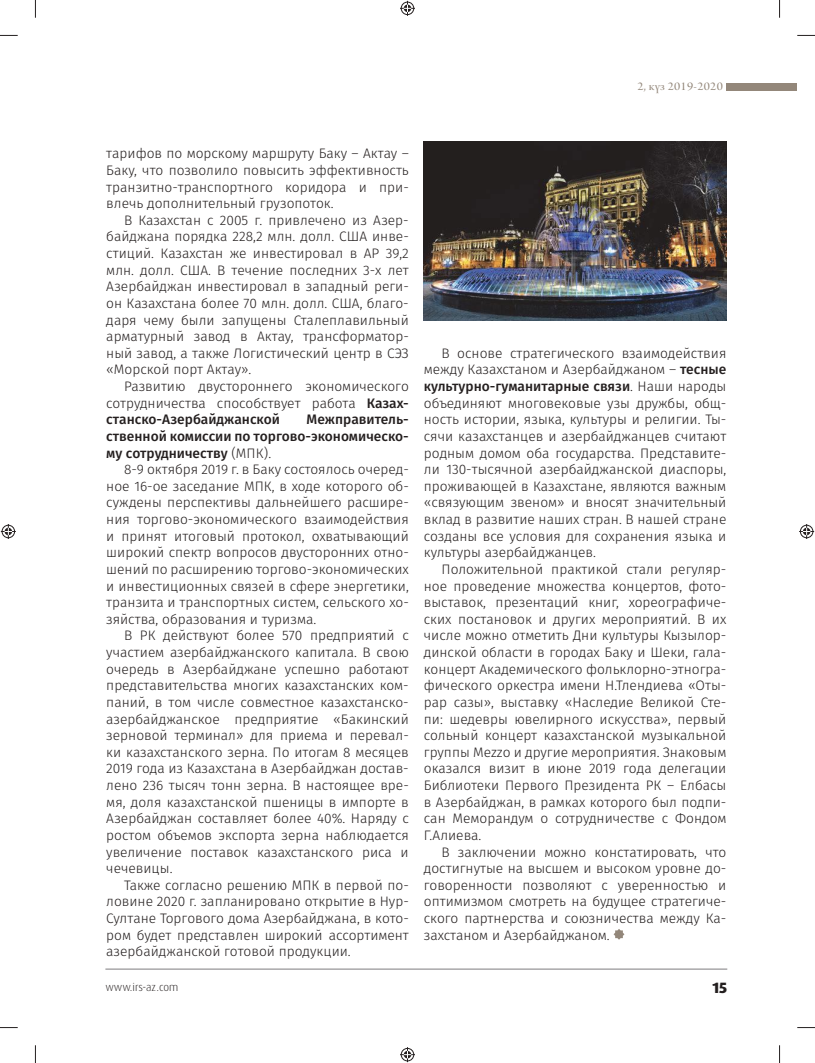
<style>
.page{position:relative;width:815px;height:1063px;background:#fff}
.page>*{position:absolute;margin:0;border:0;box-sizing:border-box;transform-origin:0 0}
.t1{font:800 15px "Dax Pro";color:#241f1f}
.t2{font:300 13.75px/16.6px "Fira Sans";color:#241f1f;text-align:justify}
.t3{font:500 13.75px/16.6px "Fira Sans";color:#241f1f;text-align:justify}
.t4{font:12.5px "Arno Pro Display";letter-spacing:.02em;color:#93877a;scale:1.1 1}
.t5{font:300 11.25px "Dax Pro";color:#241f1f}
.s1{font-weight:500}
.s2{font-weight:300}
</style>
<div class="page">
<hr style="left:105px;top:969px;width:622px;height:1px;background:#7d7c7e">
<div style="left:726px;top:83px;width:71px;height:8px;background:#93877a"></div>
<svg style="left:614px;top:929px;width:10px;height:11px"></svg>
<img style="left:424px;top:142px;width:302px;height:178px">
<svg style="left:0;top:35px;width:18px;height:1px"></svg>
<svg style="left:797px;top:35px;width:18px;height:1px"></svg>
<svg style="left:0;top:1027px;width:18px;height:1px"></svg>
<svg style="left:797px;top:1027px;width:18px;height:1px"></svg>
<svg style="left:35px;top:0;width:1px;height:18px"></svg>
<svg style="left:35px;top:1045px;width:1px;height:18px"></svg>
<svg style="left:779px;top:0;width:1px;height:18px"></svg>
<svg style="left:779px;top:1045px;width:1px;height:18px"></svg>
<svg style="left:400px;top:1px;width:15px;height:15px"></svg>
<svg style="left:400px;top:1047px;width:15px;height:15px"></svg>
<svg style="left:1px;top:524px;width:15px;height:15px"></svg>
<svg style="left:799px;top:524px;width:15px;height:15px"></svg>
<p class="t4" style="left:637px;top:79px;width:79px">2, күз 2019-2020</p>
<p class="t2" style="left:106px;top:146px;width:304px">тарифов по морскому маршруту Баку – Актау – Баку, что позволило повысить эффективность транзитно-транспортного коридора и при&shy;влечь дополнительный грузопоток.</p>
<p class="t2" style="left:106px;top:213px;width:304px;text-indent:18px">В Казахстан с 2005 г. привлечено из Азер&shy;байджана порядка 228,2 млн. долл. США инве&shy;стиций. Казахстан же инвестировал в АР 39,2 млн. долл. США. В течение последних 3-х лет Азербайджан инвестировал в западный реги&shy;он Казахстана более 70 млн. долл. США, благо&shy;даря чему были запущены Сталеплавильный арматурный завод в Актау, трансформатор&shy;ный завод, а также Логистический центр в СЭЗ «Морской порт Актау».</p>
<p class="t2" style="left:106px;top:379px;width:304px;text-indent:18px">Развитию двустороннего экономического сотрудничества способствует работа <span class="s1">Казах&shy;станско-Азербайджанской</span></p>
<p class="t3" style="left:106px;top:412px;width:304px;text-indent:200px">Межправитель&shy;ственной комиссии по торгово-экономическо&shy;му сотрудничеству <span class="s2">(МПК).</span></p>
<p class="t2" style="left:106px;top:462px;width:304px;text-indent:18px">8-9 октября 2019 г. в Баку состоялось очеред&shy;ное 16-ое заседание МПК, в ходе которого об&shy;суждены перспективы дальнейшего расшире&shy;ния торгово-экономического взаимодействия и принят итоговый протокол, охватывающий широкий спектр вопросов двусторонних отно&shy;шений по расширению торгово-экономических и инвестиционных связей в сфере энергетики, транзита и транспортных систем, сельского хо&shy;зяйства, образования и туризма.</p>
<p class="t2" style="left:106px;top:628px;width:304px;text-indent:18px">В РК действуют более 570 предприятий с участием азербайджанского капитала. В свою очередь в Азербайджане успешно работают представительства многих казахстанских ком&shy;паний, в том числе совместное казахстанско&shy;азербайджанское предприятие «Бакинский зерновой терминал» для приема и перевал&shy;ки казахстанского зерна. По итогам 8 месяцев 2019 года из Казахстана в Азербайджан достав&shy;лено 236 тысяч тонн зерна. В настоящее вре&shy;мя, доля казахстанской пшеницы в импорте в Азербайджан составляет более 40%. Наряду с ростом объемов экспорта зерна наблюдается увеличение поставок казахстанского риса и чечевицы.</p>
<p class="t2" style="left:106px;top:878px;width:304px;text-indent:18px">Также согласно решению МПК в первой по&shy;ловине 2020 г. запланировано открытие в Нур-Султане Торгового дома Азербайджана, в кото&shy;ром будет представлен широкий ассортимент азербайджанской готовой продукции.</p>
<p class="t2" style="left:424px;top:346px;width:304px;text-indent:18px">В основе стратегического взаимодействия между Казахстаном и Азербайджаном – <span class="s1">тесные культурно-гуманитарные связи</span>. Наши народы объединяют многовековые узы дружбы, общ&shy;ность истории, языка, культуры и религии. Ты&shy;сячи казахстанцев и азербайджанцев считают родным домом оба государства. Представите&shy;ли 130-тысячной азербайджанской диаспоры, проживающей в Казахстане, являются важным «связующим звеном» и вносят значительный вклад в развитие наших стран. В нашей стране созданы все условия для сохранения языка и культуры азербайджанцев.</p>
<p class="t2" style="left:424px;top:562px;width:304px;text-indent:18px">Положительной практикой стали регуляр&shy;ное проведение множества концертов, фото&shy;выставок, презентаций книг, хореографиче&shy;ских постановок и других мероприятий. В их числе можно отметить Дни культуры Кызылор&shy;динской области в городах Баку и Шеки, гала&shy;концерт Академического фольклорно-этногра&shy;фического оркестра имени Н.Тлендиева «Оты&shy;рар сазы», выставку «Наследие Великой Сте&shy;пи: шедевры ювелирного искусства», первый сольный концерт казахстанской музыкальной группы Mezzo и другие мероприятия. Знаковым оказался визит в июне 2019 года делегации Библиотеки Первого Президента РК – Елбасы в Азербайджан, в рамках которого был подпи&shy;сан Меморандум о сотрудничестве с Фондом Г.Алиева.</p>
<p class="t2" style="left:424px;top:845px;width:304px;text-indent:18px">В заключении можно констатировать, что достигнутые на высшем и высоком уровне до&shy;говоренности позволяют с уверенностью и оптимизмом смотреть на будущее стратегиче&shy;ского партнерства и союзничества между Ка&shy;захстаном и Азербайджаном.</p>
<p class="t5" style="left:105px;top:982px;width:75px">www.irs-az.com</p>
<p class="t1" style="left:712px;top:981px;width:16px">15</p>
</div>
